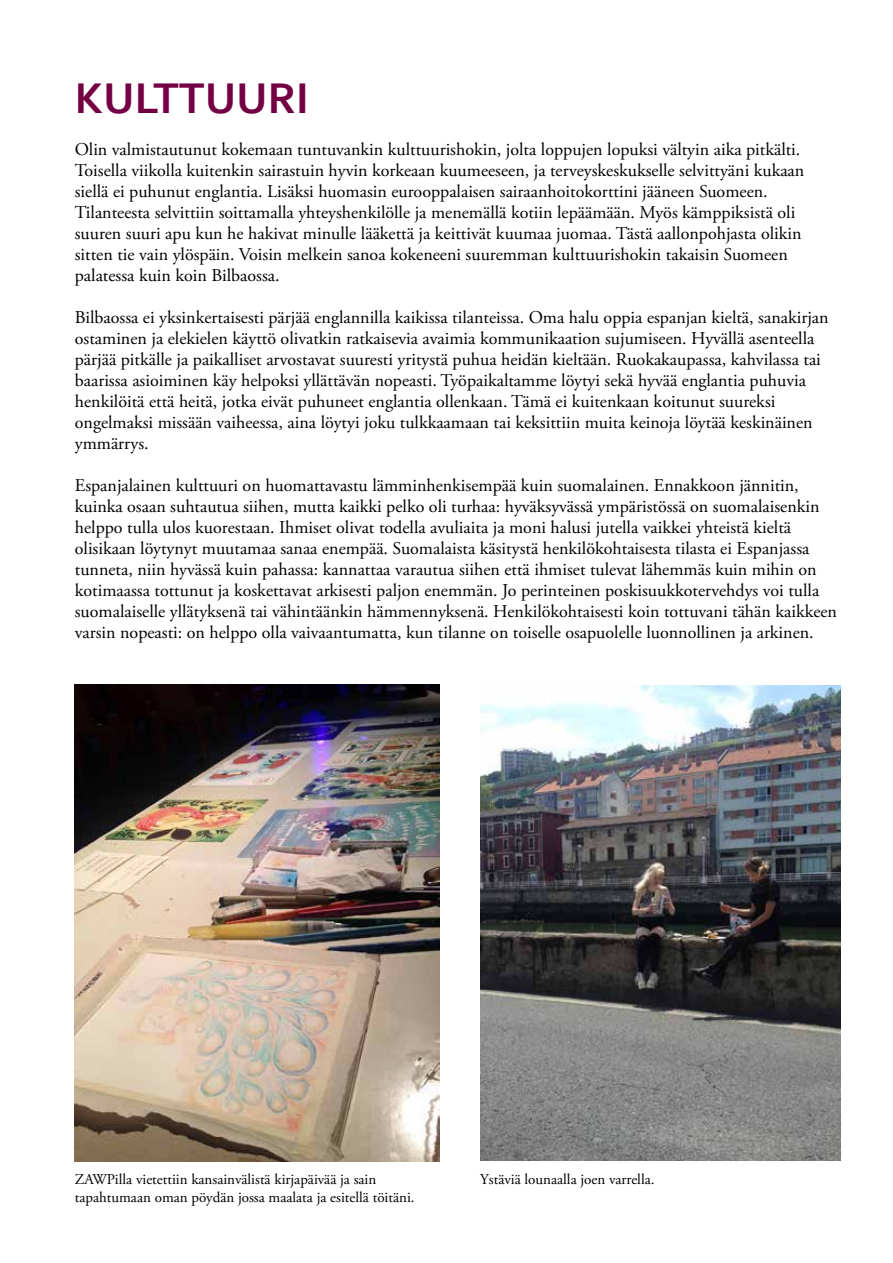
<style>
.page{position:relative;width:893px;height:1263px;background:#fff}
.page>*{position:absolute;margin:0;border:0;box-sizing:border-box;transform-origin:0 0}
.t1{font:700 45px "Corbel";color:#740044}
.t2{font:18px/21px "Adobe Garamond Pro";color:#000}
.t3{font:15px/18px "Adobe Garamond Pro";color:#000}
</style>
<div class="page">
<img style="left:480px;top:685px;width:360px;height:475px">
<img style="left:75px;top:684px;width:364px;height:478px">
<h1 class="t1" style="left:75px;top:70px;width:235px">KULTTUURI</h1>
<p class="t2" style="left:75px;top:140px;width:731px">Olin valmistautunut kokemaan tuntuvankin kulttuurishokin, jolta loppujen lopuksi vältyin aika pitkälti.<br>Toisella viikolla kuitenkin sairastuin hyvin korkeaan kuumeeseen, ja terveyskeskukselle selvittyäni kukaan siellä ei puhunut englantia. Lisäksi huomasin eurooppalaisen sairaanhoitokorttini jääneen Suomeen.<br>Tilanteesta selvittiin soittamalla yhteyshenkilölle ja menemällä kotiin lepäämään. Myös kämppiksistä oli suuren suuri apu kun he hakivat minulle lääkettä ja keittivät kuumaa juomaa. Tästä aallonpohjasta olikin sitten tie vain ylöspäin. Voisin melkein sanoa kokeneeni suuremman kulttuurishokin takaisin Suomeen palatessa kuin koin Bilbaossa.</p>
<p class="t2" style="left:75px;top:308px;width:755px">Bilbaossa ei yksinkertaisesti pärjää englannilla kaikissa tilanteissa. Oma halu oppia espanjan kieltä, sanakirjan ostaminen ja elekielen käyttö olivatkin ratkaisevia avaimia kommunikaation sujumiseen. Hyvällä asenteella pärjää pitkälle ja paikalliset arvostavat suuresti yritystä puhua heidän kieltään. Ruokakaupassa, kahvilassa tai baarissa asioiminen käy helpoksi yllättävän nopeasti. Työpaikaltamme löytyi sekä hyvää englantia puhuvia henkilöitä että heitä, jotka eivät puhuneet englantia ollenkaan. Tämä ei kuitenkaan koitunut suureksi ongelmaksi missään vaiheessa, aina löytyi joku tulkkaamaan tai keksittiin muita keinoja löytää keskinäinen ymmärrys.</p>
<p class="t2" style="left:75px;top:476px;width:764px">Espanjalainen kulttuuri on huomattavastu lämminhenkisempää kuin suomalainen. Ennakkoon jännitin, kuinka osaan suhtautua siihen, mutta kaikki pelko oli turhaa: hyväksyvässä ympäristössä on suomalaisenkin helppo tulla ulos kuorestaan. Ihmiset olivat todella avuliaita ja moni halusi jutella vaikkei yhteistä kieltä olisikaan löytynyt muutamaa sanaa enempää. Suomalaista käsitystä henkilökohtaisesta tilasta ei Espanjassa tunneta, niin hyvässä kuin pahassa: kannattaa varautua siihen että ihmiset tulevat lähemmäs kuin mihin on kotimaassa tottunut ja koskettavat arkisesti paljon enemmän. Jo perinteinen poskisuukkotervehdys voi tulla suomalaiselle yllätyksenä tai vähintäänkin hämmennyksenä. Henkilökohtaisesti koin tottuvani tähän kaikkeen varsin nopeasti: on helppo olla vaivaantumatta, kun tilanne on toiselle osapuolelle luonnollinen ja arkinen.</p>
<p class="t3" style="left:75px;top:1171px;width:341px">ZAWPilla vietettiin kansainvälistä kirjapäivää ja sain tapahtumaan oman pöydän jossa maalata ja esitellä töitäni.</p>
<p class="t3" style="left:480px;top:1171px;width:176px">Ystäviä lounaalla joen varrella.</p>
</div>
